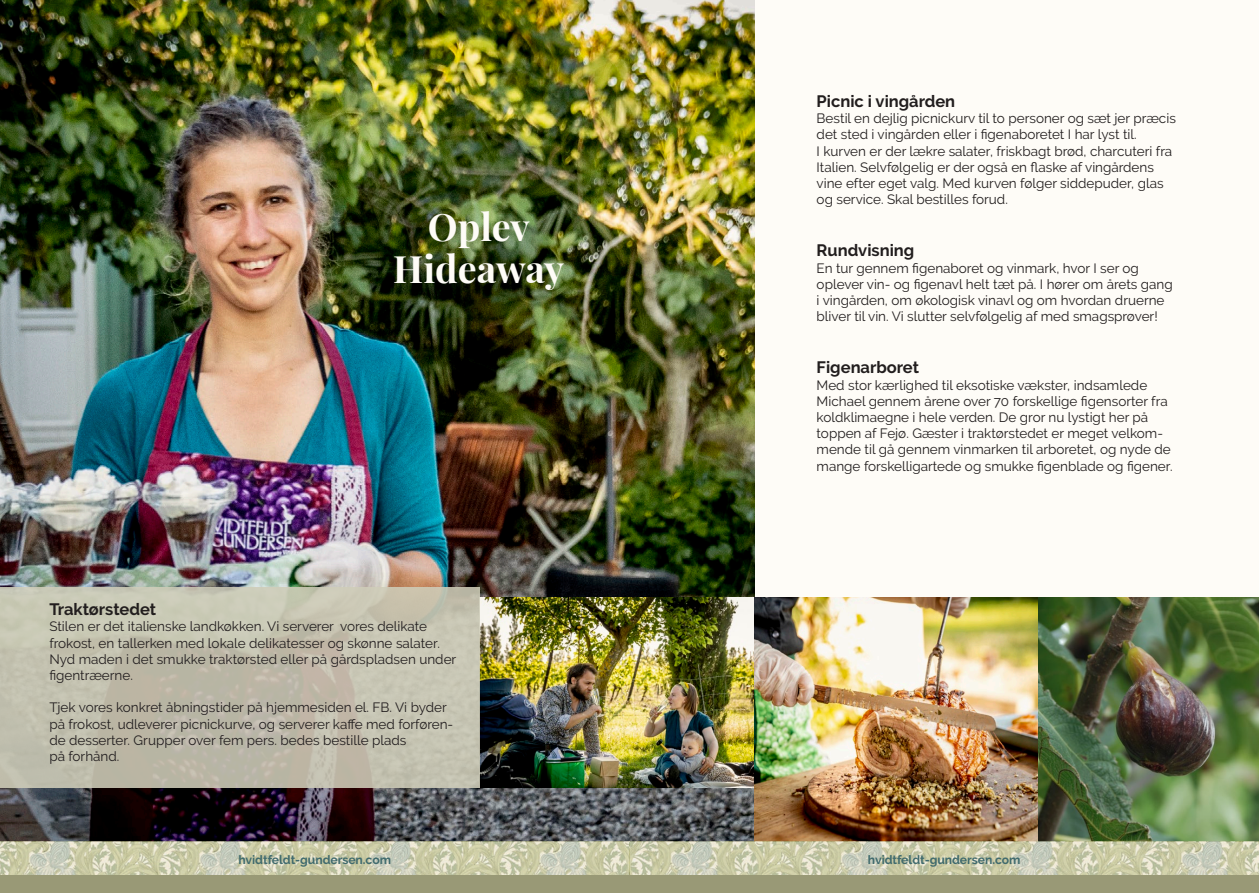
<style>
.page{position:relative;width:1259px;height:893px;background:#fff}
.page>*{position:absolute;margin:0;border:0;box-sizing:border-box;transform-origin:0 0}
.t1{font:700 37.8px/42px "Playfair Display";color:#fff;text-align:center}
.t2{font:700 16.5px "Raleway";color:#231f20}
.t3{font:13.5px/16.2px "Raleway";color:#231f20}
.t4{font:700 12.15px "Raleway";letter-spacing:-.005em;color:#426d72}
</style>
<div class="page">
<img style="left:0;top:0;width:1259px;height:893px">
<h1 class="t1" style="left:393px;top:205px;width:172px">Oplev<br>Hideaway</h1>
<p class="t2" style="left:49px;top:600px;width:108px">Traktørstedet</p>
<p class="t3" style="left:49px;top:618px;width:408px">Stilen er det italienske landkøkken. Vi serverer vores delikate frokost, en tallerken med lokale delikatesser og skønne salater.<br>Nyd maden i det smukke traktørsted eller på gårdspladsen under figentræerne.</p>
<p class="t3" style="left:49px;top:699px;width:405px">Tjek vores konkret åbningstider på hjemmesiden el. FB. Vi byder på frokost, udleverer picnickurve, og serverer kaffe med forføren&shy;de desserter. Grupper over fem pers. bedes bestille plads<br>på forhånd.</p>
<p class="t2" style="left:816px;top:92px;width:140px">Picnic i vingården</p>
<p class="t3" style="left:816px;top:110px;width:361px">Bestil en dejlig picnickurv til to personer og sæt jer præcis det sted i vingården eller i figenaboretet I har lyst til.<br>I kurven er der lækre salater, friskbagt brød, charcuteri fra Italien. Selvfølgelig er der også en flaske af vingårdens vine efter eget valg. Med kurven følger siddepuder, glas og service. Skal bestilles forud.</p>
<p class="t2" style="left:816px;top:241px;width:99px">Rundvisning</p>
<p class="t3" style="left:816px;top:260px;width:358px">En tur gennem figenaboret og vinmark, hvor I ser og oplever vin- og figenavl helt tæt på. I hører om årets gang i vingården, om økologisk vinavl og om hvordan druerne bliver til vin. Vi slutter selvfølgelig af med smagsprøver!</p>
<p class="t2" style="left:816px;top:358px;width:104px">Figenarboret</p>
<p class="t3" style="left:816px;top:377px;width:357px">Med stor kærlighed til eksotiske vækster, indsamlede Michael gennem årene over 70 forskellige figensorter fra koldklimaegne i hele verden. De gror nu lystigt her på toppen af Fejø. Gæster i traktørstedet er meget velkom&shy;mende til gå gennem vinmarken til arboretet, og nyde de mange forskelligartede og smukke figenblade og figener.</p>
<p class="t4" style="left:238px;top:853px;width:154px">hvidtfeldt-gundersen.com</p>
<p class="t4" style="left:868px;top:853px;width:154px">hvidtfeldt-gundersen.com</p>
</div>
